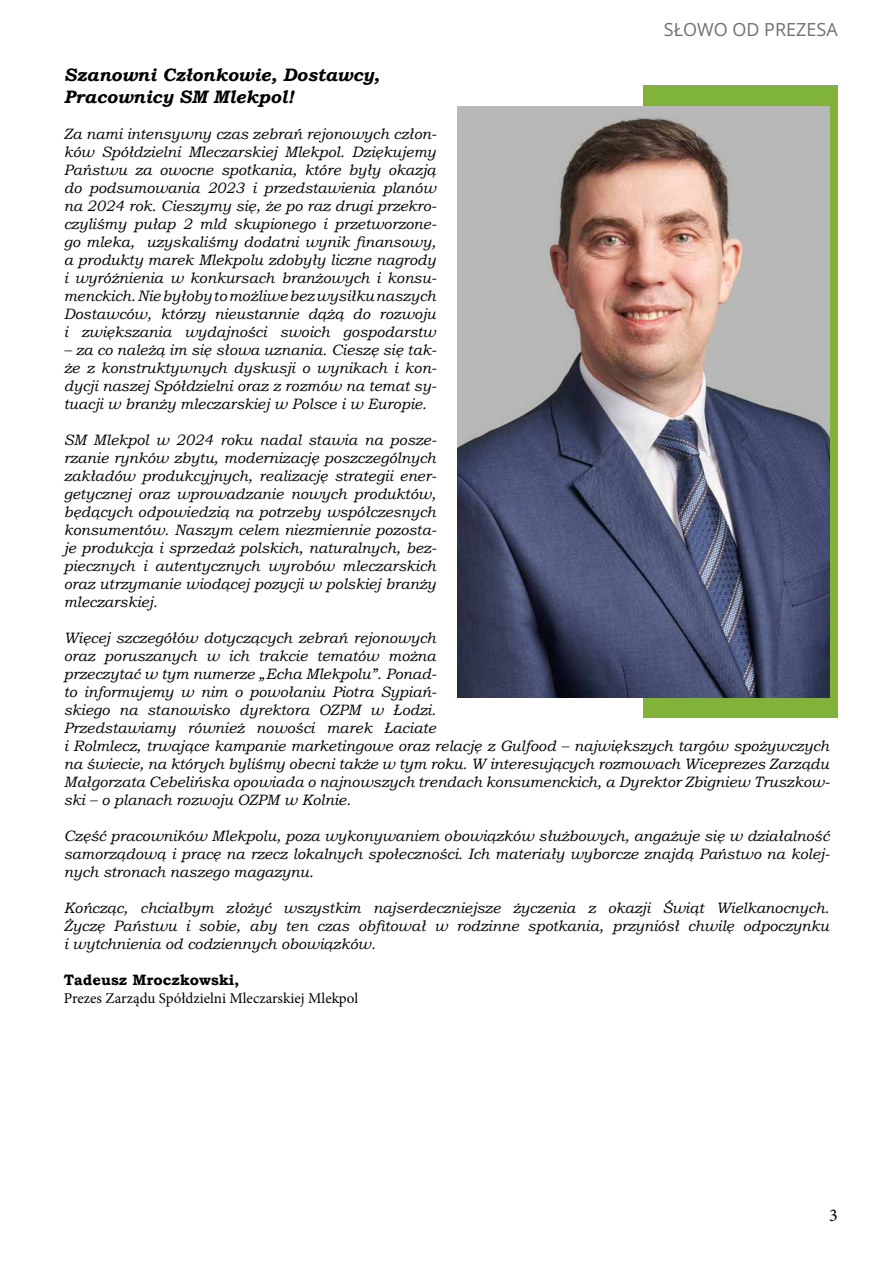
<style>
.page{position:relative;width:893px;height:1263px;background:#fff}
.page>*{position:absolute;margin:0;border:0;box-sizing:border-box;transform-origin:0 0}
.t1{font:italic 700 18px/21.6px "Bookman Old Style";color:#000}
.t2{font:18px "Open Sans";color:#706f6f}
.t3{font:18px "Minion Pro";color:#000}
.t4{font:italic 15px/18px "Bookman Old Style";color:#000;text-align:justify}
.t5{font:15px "Minion Pro";color:#000}
.t6{font:700 15px "Bookman Old Style";color:#000}
</style>
<div class="page">
<div style="left:643px;top:86px;width:195px;height:632px;background:#81b33a"></div>
<img style="left:457px;top:106px;width:372px;height:591px">
<p class="t2" style="left:664px;top:17px;width:175px">SŁOWO OD PREZESA</p>
<p class="t1" style="left:64px;top:64px;width:317px">Szanowni Członkowie, Dostawcy,<br>Pracownicy SM Mlekpol!</p>
<p class="t4" style="left:64px;top:124px;width:374px">Za nami intensywny czas zebrań rejonowych człon&shy;ków Spółdzielni Mleczarskiej Mlekpol. Dziękujemy Państwu za owocne spotkania, które były okazją do podsumowania 2023 i przedstawienia planów na 2024 rok. Cieszymy się, że po raz drugi przekro&shy;czyliśmy pułap 2 mld skupionego i przetworzone&shy;go mleka, uzyskaliśmy dodatni wynik finansowy, a produkty marek Mlekpolu zdobyły liczne nagrody i wyróżnienia w konkursach branżowych i konsu&shy;menckich. Nie byłoby to możliwe bez wysiłku naszych Dostawców, którzy nieustannie dążą do rozwoju i zwiększania wydajności swoich gospodarstw</p>
<p class="t4" style="left:64px;top:340px;width:374px">– za co należą im się słowa uznania. Cieszę się tak&shy;że z konstruktywnych dyskusji o wynikach i kon&shy;dycji naszej Spółdzielni oraz z rozmów na temat sy&shy;tuacji w branży mleczarskiej w Polsce i w Europie.</p>
<p class="t4" style="left:64px;top:430px;width:374px">SM Mlekpol w 2024 roku nadal stawia na posze&shy;rzanie rynków zbytu, modernizację poszczególnych zakładów produkcyjnych, realizację strategii ener&shy;getycznej oraz wprowadzanie nowych produktów, będących odpowiedzią na potrzeby współczesnych konsumentów. Naszym celem niezmiennie pozosta&shy;je produkcja i sprzedaż polskich, naturalnych, bez&shy;piecznych i autentycznych wyrobów mleczarskich oraz utrzymanie wiodącej pozycji w polskiej branży mleczarskiej.</p>
<p class="t4" style="left:64px;top:628px;width:767px;text-align:left">Więcej szczegółów dotyczących zebrań rejonowych<br>oraz poruszanych w ich trakcie tematów można<br>przeczytać w tym numerze „Echa Mlekpolu”. Ponad-<br>to informujemy w nim o powołaniu Piotra Sypiań-<br>skiego na stanowisko dyrektora OZPM w Łodzi.<br>Przedstawiamy również nowości marek Łaciate<br>i Rolmlecz, trwające kampanie marketingowe oraz relację z Gulfood – największych targów spożywczych na świecie, na których byliśmy obecni także w tym roku. W interesujących rozmowach Wiceprezes Zarządu Małgorzata Cebelińska opowiada o najnowszych trendach konsumenckich, a Dyrektor Zbigniew Truszkow&shy;ski – o planach rozwoju OZPM w Kolnie.</p>
<p class="t4" style="left:64px;top:826px;width:767px">Część pracowników Mlekpolu, poza wykonywaniem obowiązków służbowych, angażuje się w działalność samorządową i pracę na rzecz lokalnych społeczności. Ich materiały wyborcze znajdą Państwo na kolej&shy;nych stronach naszego magazynu.</p>
<p class="t4" style="left:64px;top:898px;width:767px">Kończąc, chciałbym złożyć wszystkim najserdeczniejsze życzenia z okazji Świąt Wielkanocnych.<br>Życzę Państwu i sobie, aby ten czas obfitował w rodzinne spotkania, przyniósł chwilę odpoczynku i wytchnienia od codziennych obowiązków.</p>
<p class="t6" style="left:64px;top:969px;width:177px">Tadeusz Mroczkowski,</p>
<p class="t5" style="left:64px;top:988px;width:296px">Prezes Zarządu Spółdzielni Mleczarskiej Mlekpol</p>
<p class="t3" style="left:829px;top:1203px;width:10px">3</p>
</div>
